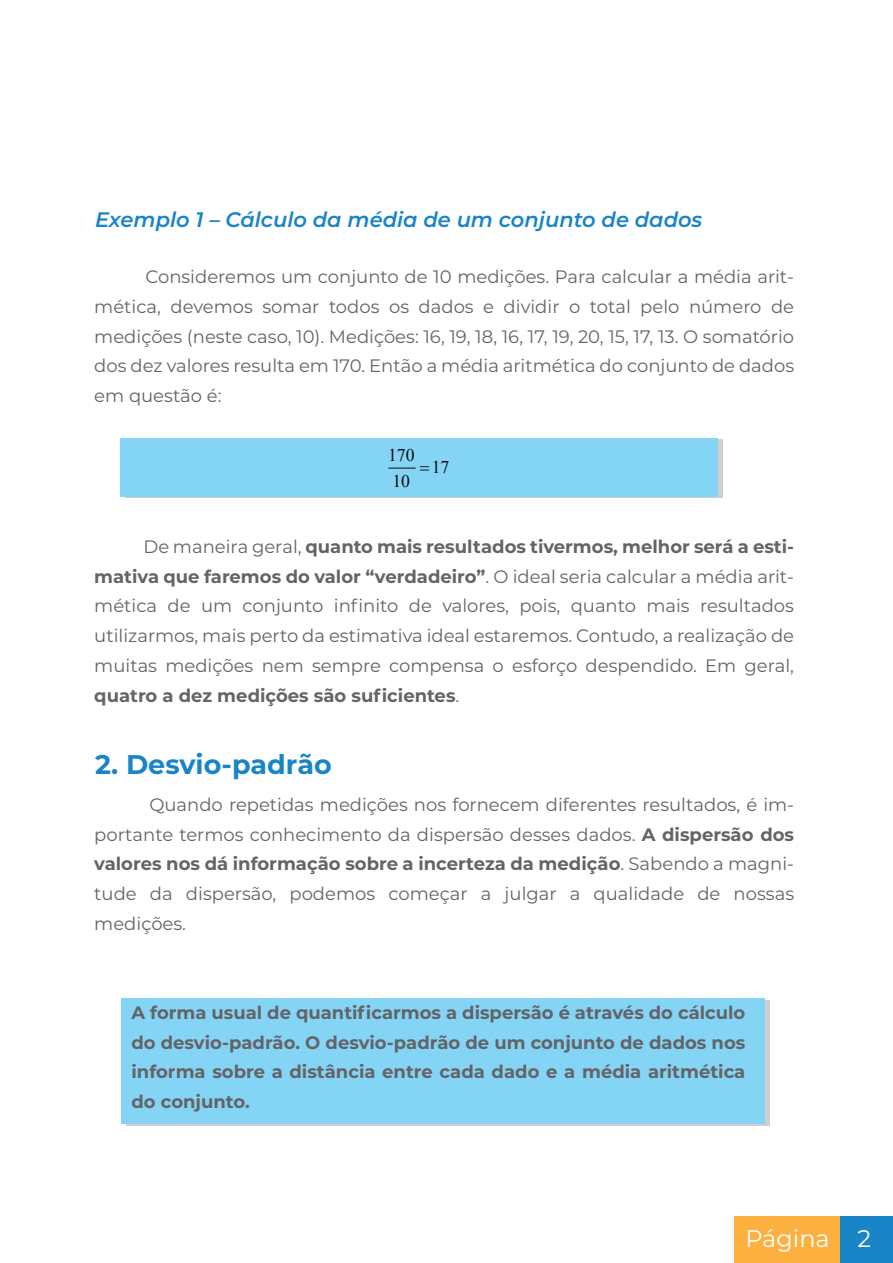
<style>
.page{position:relative;width:893px;height:1263px;background:#fff}
.page>*{position:absolute;margin:0;border:0;box-sizing:border-box;transform-origin:0 0}
.t1{font:700 27px "Montserrat";color:#1985c7}
.t2{font:24px "Montserrat";color:#fff}
.t3{font:italic 600 21px "Montserrat";color:#1985c7}
.t4{font:18px/29.7px "Montserrat";color:#646366;text-align:justify}
.t5{font:700 18px/29.7px "Montserrat";color:#646366;text-align:justify}
.t6{font:17.85px "Times New Roman";color:#0c090e}
.s1{font-weight:700}
</style>
<div class="page">
<div style="left:126px;top:439px;width:597px;height:59px;background:#d0d0d1"></div>
<div style="left:121px;top:438px;width:597px;height:59px;background:#84d4f6"></div>
<div style="left:840px;top:1216px;width:53px;height:47px;background:#1985c7"></div>
<div style="left:734px;top:1216px;width:106px;height:47px;background:#fbb03f"></div>
<div style="left:126px;top:1001px;width:644px;height:125px;background:#d0d0d1"></div>
<div style="left:121px;top:999px;width:644px;height:125px;background:#84d4f6"></div>
<svg style="left:389px;top:467px;width:27px;height:2px"></svg>
<p class="t3" style="left:95px;top:205px;width:609px">Exemplo 1 – Cálculo da média de um conjunto de dados</p>
<p class="t4" style="left:94px;top:261px;width:701px;text-indent:51px">Consideremos um conjunto de 10 medições. Para calcular a média arit&shy;mética, devemos somar todos os dados e dividir o total pelo número de medições (neste caso, 10). Medições: 16, 19, 18, 16, 17, 19, 20, 15, 17, 13. O somatório dos dez valores resulta em 170. Então a média aritmética do conjunto de dados em questão é:</p>
<p class="t6" style="left:388px;top:443px;width:28px">170</p>
<p class="t6" style="left:392px;top:468px;width:19px">10</p>
<p class="t6" style="left:432px;top:455px;width:19px">17</p>
<p class="t4" style="left:94px;top:531px;width:701px;text-indent:49px">De maneira geral, <span class="s1">quanto mais resultados tivermos, melhor será a esti&shy;mativa que faremos do valor “verdadeiro”</span>. O ideal seria calcular a média arit&shy;mética de um conjunto infinito de valores, pois, quanto mais resultados utilizarmos, mais perto da estimativa ideal estaremos. Contudo, a realização de muitas medições nem sempre compensa o esforço despendido. Em geral, <span class="s1">quatro a dez medições são suficientes</span>.</p>
<h1 class="t1" style="left:95px;top:745px;width:238px">2. Desvio-padrão</h1>
<p class="t4" style="left:94px;top:789px;width:701px;text-indent:55px">Quando repetidas medições nos fornecem diferentes resultados, é im&shy;portante termos conhecimento da dispersão desses dados. <span class="s1">A dispersão dos valores nos dá informação sobre a incerteza da medição</span>. Sabendo a magni&shy;tude da dispersão, podemos começar a julgar a qualidade de nossas medições.</p>
<p class="t5" style="left:131px;top:996px;width:615px">A forma usual de quantificarmos a dispersão é através do cálculo do desvio-padrão. O desvio-padrão de um conjunto de dados nos informa sobre a distância entre cada dado e a média aritmética do conjunto.</p>
<h2 class="t2" style="left:745px;top:1222px;width:127px">Página 2</h2>
</div>
